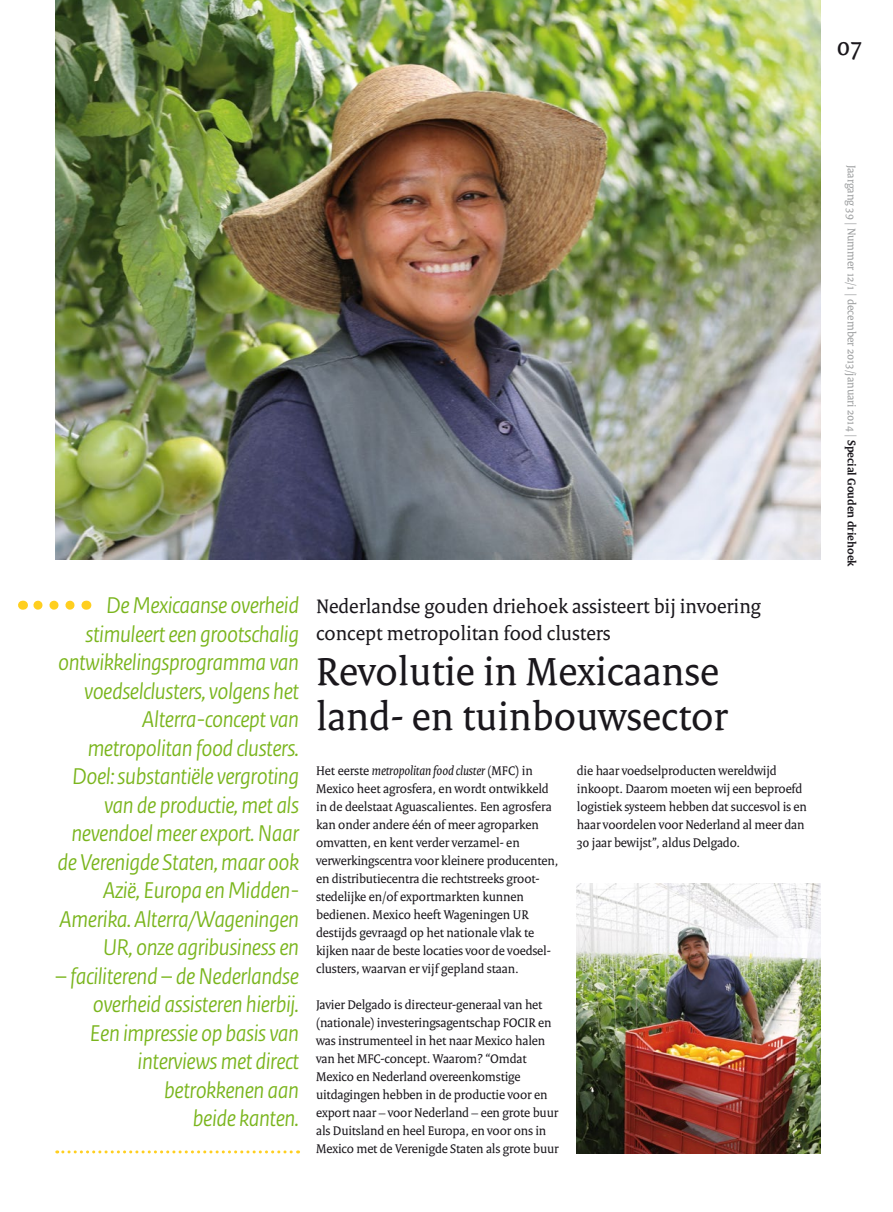
<style>
.page{position:relative;width:893px;height:1212px;background:#fff}
.page>*{position:absolute;margin:0;border:0;box-sizing:border-box;transform-origin:0 0}
.t1{font:42px/45px "Rijksoverheid Serif";color:#1a171c}
.t2{font:27px "Rijksoverheid Serif";color:#1a171c}
.t3{font:italic 24px/28.5px "Rijksoverheid Sans Heading";letter-spacing:-.015em;color:#7ab51d;text-align:right}
.t4{font:21px/27px "Rijksoverheid Serif";color:#1a171c}
.t5{font:13.5px/18px "Rijksoverheid Serif";letter-spacing:-.01em;color:#1a171c}
.t6{font:12px "Rijksoverheid Serif";color:#9c9e9f}
.s1{font-style:italic}
.s2{font-weight:700;color:#1a171c}
</style>
<div class="page">
<img style="left:55px;top:0;width:766px;height:559px">
<svg style="left:33px;top:601px;width:37px;height:9px"></svg>
<svg style="left:57px;top:1150px;width:242px;height:3px"></svg>
<img style="left:577px;top:883px;width:244px;height:270px">
<h2 class="t2" style="left:837px;top:30px;width:27px">07</h2>
<p class="t3" style="left:58px;top:592px;width:243px">De Mexicaanse overheid stimuleert een grootschalig ontwikkelingsprogramma van voedselclusters, volgens het<br>Alterra-concept van metropolitan food clusters.<br>Doel: substantiële vergroting van de productie, met als nevendoel meer export. Naar de Verenigde Staten, maar ook<br>Azië, Europa en Midden-<br>Amerika. Alterra/Wageningen<br>UR, onze agribusiness en</p>
<h3 class="t3" style="left:55px;top:962px;width:245px">– faciliterend – de Nederlandse overheid assisteren hierbij.<br>Een impressie op basis van interviews met direct betrokkenen aan<br>beide kanten.</h3>
<h3 class="t4" style="left:316px;top:593px;width:446px">Nederlandse gouden driehoek assisteert bij invoering concept metropolitan food clusters</h3>
<h1 class="t1" style="left:316px;top:649px;width:413px">Revolutie in Mexicaanse land- en tuinbouwsector</h1>
<p class="t5" style="left:316px;top:762px;width:244px">Het eerste <span class="s1">metropolitan food cluster</span> (MFC) in Mexico heet agrosfera, en wordt ontwikkeld in de deelstaat Aguascalientes. Een agrosfera kan onder andere één of meer agroparken omvatten, en kent verder verzamel- en verwerkingscentra voor kleinere producenten, en distributiecentra die rechtstreeks groot&shy;stedelijke en/of exportmarkten kunnen bedienen. Mexico heeft Wageningen UR destijds gevraagd op het nationale vlak te kijken naar de beste locaties voor de voedsel&shy;clusters, waarvan er vijf gepland staan.</p>
<p class="t5" style="left:316px;top:996px;width:244px">Javier Delgado is directeur-generaal van het (nationale) investeringsagentschap FOCIR en was instrumenteel in het naar Mexico halen van het MFC-concept. Waarom? “Omdat Mexico en Nederland overeenkomstige uitdagingen hebben in de productie voor en export naar – voor Nederland – een grote buur als Duitsland en heel Europa, en voor ons in Mexico met de Verenigde Staten als grote buur</p>
<p class="t5" style="left:577px;top:762px;width:232px">die haar voedselproducten wereldwijd inkoopt. Daarom moeten wij een beproefd logistiek systeem hebben dat succesvol is en haar voordelen voor Nederland al meer dan 30 jaar bewijst”, aldus Delgado.</p>
<p class="t6" style="left:859px;top:165px;width:404px;rotate:90deg">Jaargang 39 | Nummer 12/1 | december 2013/januari 2014 | <span class="s2">Special Gouden driehoek</span></p>
</div>
